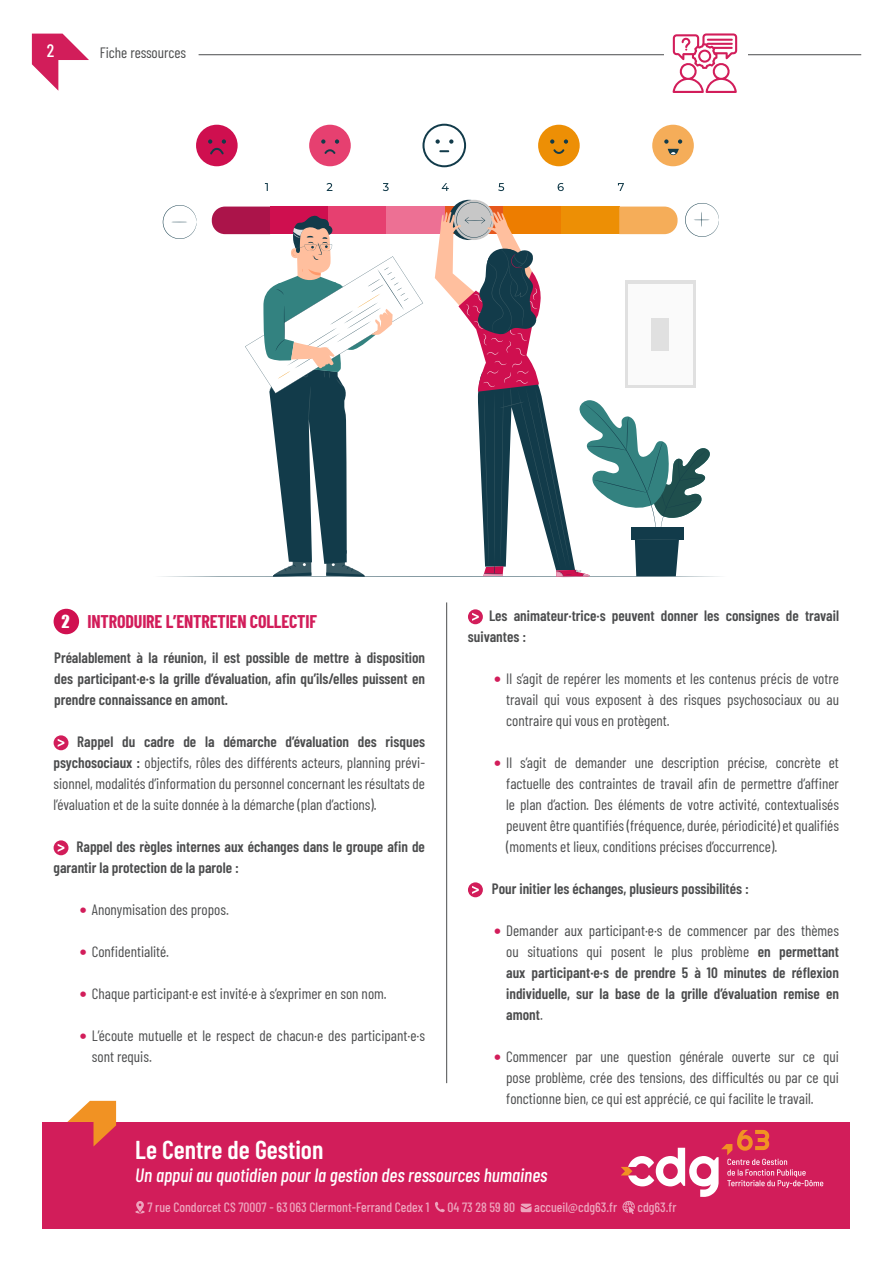
<style>
.page{position:relative;width:893px;height:1263px;background:#fff}
.page>*{position:absolute;margin:0;border:0;box-sizing:border-box;transform-origin:0 0}
.t1{font:600 25.8px "Barlow Condensed";color:#fff}
.t2{font:italic 500 19.2px "Barlow Condensed";color:#fff}
.t3{font:700 18px "Barlow Condensed";letter-spacing:-.01em;color:#d21d5a}
.t4{font:500 18px "Barlow Condensed";color:#fff}
.t5{font:16.5px "Impact";color:#fff}
.t6{font:15px/21px "Barlow Condensed";color:#4b4c4d;text-align:justify}
.Texte_introductif_SemiBold{font:600 15px/21px "Barlow Condensed";color:#4b4c4d;text-align:justify}
.t7{font:500 13.5px "Barlow Condensed";color:#fff}
.s1{font-weight:600}
.s2{font-family:"Verdana";color:#d21d5a}
.s3{font-family:"Verdana";font-weight:400;color:#d21d5a}
.s4{font-weight:400}
</style>
<div class="page">
<div style="left:454px;top:200px;width:40px;height:40px;background:#c7c7c7;border-radius:50%"></div>
<svg style="left:265px;top:183px;width:3px;height:8px"></svg>
<svg style="left:326px;top:183px;width:6px;height:8px"></svg>
<svg style="left:383px;top:183px;width:6px;height:8px"></svg>
<svg style="left:442px;top:183px;width:7px;height:8px"></svg>
<svg style="left:498px;top:183px;width:6px;height:8px"></svg>
<svg style="left:558px;top:183px;width:6px;height:8px"></svg>
<svg style="left:618px;top:183px;width:6px;height:8px"></svg>
<svg style="left:422px;top:124px;width:44px;height:43px"></svg>
<div style="left:538px;top:125px;width:42px;height:41px;background:#ed8f05;border-radius:50%"></div>
<svg style="left:550px;top:139px;width:18px;height:15px"></svg>
<div style="left:309px;top:125px;width:42px;height:41px;background:#e64070;border-radius:50%"></div>
<svg style="left:321px;top:139px;width:18px;height:15px"></svg>
<div style="left:196px;top:125px;width:42px;height:41px;background:#cf0f4f;border-radius:50%"></div>
<svg style="left:208px;top:139px;width:18px;height:16px"></svg>
<div style="left:652px;top:125px;width:42px;height:41px;background:#f5ad59;border-radius:50%"></div>
<svg style="left:664px;top:139px;width:18px;height:16px"></svg>
<svg style="left:161px;top:202px;width:559px;height:375px"></svg>
<hr style="left:199px;top:54px;width:662px;height:1px;background:#4b4c4d">
<div style="left:664px;top:33px;width:84px;height:62px;background:#fff"></div>
<div style="left:43px;top:1122px;width:807px;height:107px;background:#d21d5a"></div>
<svg style="left:67px;top:1101px;width:49px;height:45px"></svg>
<svg style="left:135px;top:1201px;width:10px;height:12px"></svg>
<svg style="left:435px;top:1202px;width:10px;height:10px"></svg>
<svg style="left:521px;top:1203px;width:11px;height:9px"></svg>
<svg style="left:621px;top:1130px;width:202px;height:84px"></svg>
<svg style="left:32px;top:34px;width:57px;height:57px"></svg>
<svg style="left:672px;top:33px;width:65px;height:60px"></svg>
<div style="left:468px;top:609px;width:15px;height:15px;background:#d21d5a;border-radius:50%"></div>
<svg style="left:472px;top:613px;width:7px;height:8px"></svg>
<div style="left:468px;top:882px;width:15px;height:15px;background:#d21d5a;border-radius:50%"></div>
<svg style="left:472px;top:886px;width:7px;height:8px"></svg>
<div style="left:54px;top:609px;width:25px;height:25px;background:#d01050;border-radius:50%"></div>
<div style="left:54px;top:735px;width:14px;height:15px;background:#d21d5a;border-radius:50%"></div>
<svg style="left:58px;top:739px;width:6px;height:8px"></svg>
<div style="left:54px;top:840px;width:14px;height:15px;background:#d21d5a;border-radius:50%"></div>
<svg style="left:58px;top:844px;width:6px;height:8px"></svg>
<hr style="left:446px;top:602px;width:1px;height:481px;background:#4b4c4d">
<p class="t4" style="left:47px;top:38px;width:9px">2</p>
<p class="t6" style="left:100px;top:41px;width:88px">Fiche ressources</p>
<p class="t5" style="left:61px;top:609px;width:10px">2</p>
<p class="t3" style="left:88px;top:609px;width:231px">INTRODUIRE L’ENTRETIEN COLLECTIF</p>
<p class="Texte_introductif_SemiBold" style="left:54px;top:646px;width:372px">Préalablement à la réunion, il est possible de mettre à disposition des participant·e·s la grille d’évaluation, afin qu’ils/elles puissent en prendre connaissance en amont.</p>
<p class="t6" style="left:54px;top:730px;width:373px;text-indent:24px"><span class="s1">Rappel du cadre de la démarche d’évaluation des risques psychosociaux :</span> objectifs, rôles des différents acteurs, planning prévi&shy;sionnel, modalités d’information du personnel concernant les résultats de l’évaluation et de la suite donnée à la démarche (plan d’actions).</p>
<p class="Texte_introductif_SemiBold" style="left:54px;top:835px;width:373px;text-indent:23px">Rappel des règles internes aux échanges dans le groupe afin de garantir la protection de la parole :</p>
<p class="t6" style="left:79px;top:898px;width:151px"><span class="s2">•</span> Anonymisation des propos.</p>
<p class="t6" style="left:79px;top:940px;width:91px"><span class="s2">•</span> Confidentialité.</p>
<p class="t6" style="left:79px;top:982px;width:309px"><span class="s2">•</span> Chaque participant·e est invité·e à s’exprimer en son nom.</p>
<p class="t6" style="left:92px;top:1024px;width:335px;text-indent:-13px"><span class="s2">•</span> L’écoute mutuelle et le respect de chacun·e des participant·e·s sont requis.</p>
<p class="Texte_introductif_SemiBold" style="left:468px;top:604px;width:372px;text-indent:21px">Les animateur·trice·s peuvent donner les consignes de travail suivantes :</p>
<p class="t6" style="left:506px;top:667px;width:334px;text-indent:-13px"><span class="s2">•</span> Il s’agit de repérer les moments et les contenus précis de votre travail qui vous exposent à des risques psychosociaux ou au contraire qui vous en protègent.</p>
<p class="t6" style="left:506px;top:751px;width:334px;text-indent:-13px"><span class="s2">•</span> Il s’agit de demander une description précise, concrète et factuelle des contraintes de travail afin de permettre d’affiner le plan d’action. Des éléments de votre activité, contextualisés peuvent être quantifiés (fréquence, durée, périodicité) et qualifiés (moments et lieux, conditions précises d’occurrence).</p>
<p class="Texte_introductif_SemiBold" style="left:492px;top:877px;width:259px">Pour initier les échanges, plusieurs possibilités :</p>
<p class="Texte_introductif_SemiBold" style="left:506px;top:919px;width:334px;text-indent:-13px"><span class="s3">•</span> <span class="s4">Demander aux participant·e·s de commencer par des thèmes ou situations qui posent le plus problème</span> en permettant aux participant·e·s de prendre 5 à 10 minutes de réflexion individuelle, sur la base de la grille d’évaluation remise en amont<span class="s4">.</span></p>
<p class="t6" style="left:506px;top:1045px;width:334px;text-indent:-13px"><span class="s2">•</span> Commencer par une question générale ouverte sur ce qui pose problème, crée des tensions, des difficultés ou par ce qui fonctionne bien, ce qui est apprécié, ce qui facilite le travail.</p>
<h1 class="t1" style="left:135px;top:1131px;width:190px">Le Centre de Gestion</h1>
<p class="t2" style="left:135px;top:1161px;width:413px">Un appui au quotidien pour la gestion des ressources humaines</p>
<p class="t7" style="left:147px;top:1198px;width:284px">7 rue Condorcet CS 70007 - 63 063 Clermont-Ferrand Cedex 1</p>
<p class="t7" style="left:447px;top:1198px;width:69px">04 73 28 59 80</p>
<p class="t7" style="left:534px;top:1198px;width:84px">accueil@cdg63.fr</p>
<p class="t7" style="left:637px;top:1198px;width:40px">cdg63.fr</p>
</div>
